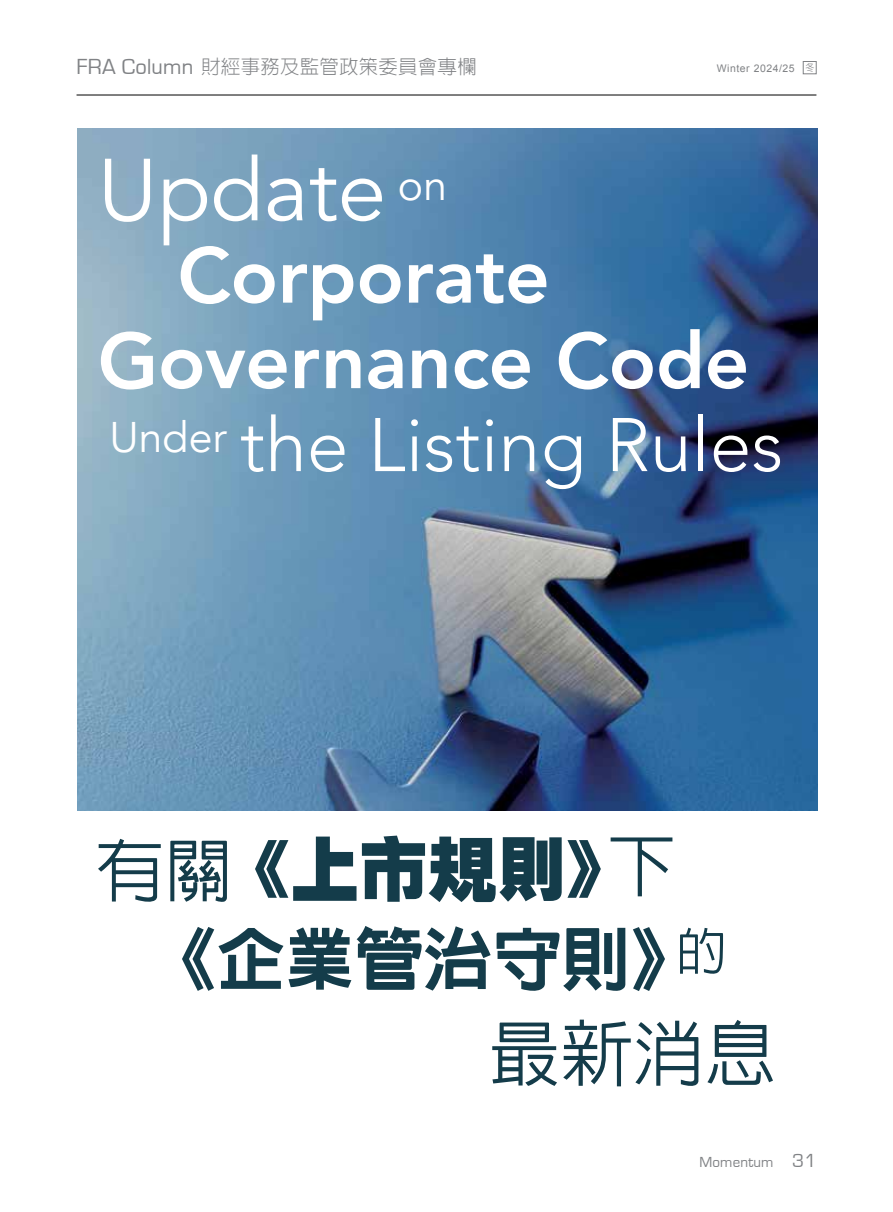
<style>
.page{position:relative;width:893px;height:1212px;background:#fff}
.page>*{position:absolute;margin:0;border:0;box-sizing:border-box;transform-origin:0 0}
.t1{font:87px "Avenir";color:#fff}
.t2{font:800 78px/85.5px "Avenir";letter-spacing:-.005em;color:#fff}
.t3{font:300 75px "Avenir";color:#fff}
.t4{font:500 72px "AR Hei B5";color:#143c4a}
.t5{font:800 69px "AR Hei B5";color:#143c4a}
.t6{font:900 69px "AR Hei B5";color:#143c4a}
.t7{font:500 69px "AR Hei B5";color:#143c4a}
.t8{font:500 51px "AR Hei B5";color:#143c4a}
.t9{font:300 19.5px "AR Hei B5";letter-spacing:.01em;color:#808285}
.t10{font:15px "Eurostile";letter-spacing:.01em;color:#808285}
.t11{font:10.5px "Arial";letter-spacing:.05em;color:#808285}
.s1{font-family:"Eurostile";font-weight:400;font-size:22.5px}
.s2{font-family:"AR Hei B5";font-weight:500;font-size:9px}
.s3{font-size:19.5px}
</style>
<div class="page">
<hr style="left:77px;top:95px;width:739px;height:1px;background:#000">
<div style="left:803px;top:61px;width:13px;height:13px;border:1px solid #808285"></div>
<img style="left:77px;top:128px;width:741px;height:682px">
<p class="t9" style="left:77px;top:57px;width:402px"><span class="s1">FRA Column</span> 財經事務及監管政策委員會專欄</p>
<p class="t11" style="left:717px;top:62px;width:99px">Winter 2024/25 <span class="s2">冬</span></p>
<h1 class="t1" style="left:98px;top:139px;width:351px">Update <sup>on</sup></h1>
<h2 class="t2" style="left:98px;top:233px;width:653px;text-indent:80px">Corporate<br>Governance Code</h2>
<h3 class="t3" style="left:110px;top:401px;width:675px"><sup>Under</sup> the Listing Rules</h3>
<h3 class="t6" style="left:221px;top:834px;width:415px">《上市規則》</h3>
<h3 class="t5" style="left:147px;top:924px;width:553px">《企業管治守則》</h3>
<h3 class="t4" style="left:488px;top:1017px;width:289px">最新消息</h3>
<h3 class="t7" style="left:95px;top:836px;width:139px">有關</h3>
<h3 class="t7" style="left:607px;top:831px;width:70px">下</h3>
<h3 class="t8" style="left:676px;top:925px;width:52px">的</h3>
<p class="t10" style="left:699px;top:1154px;width:118px">Momentum <span class="s3">31</span></p>
</div>
